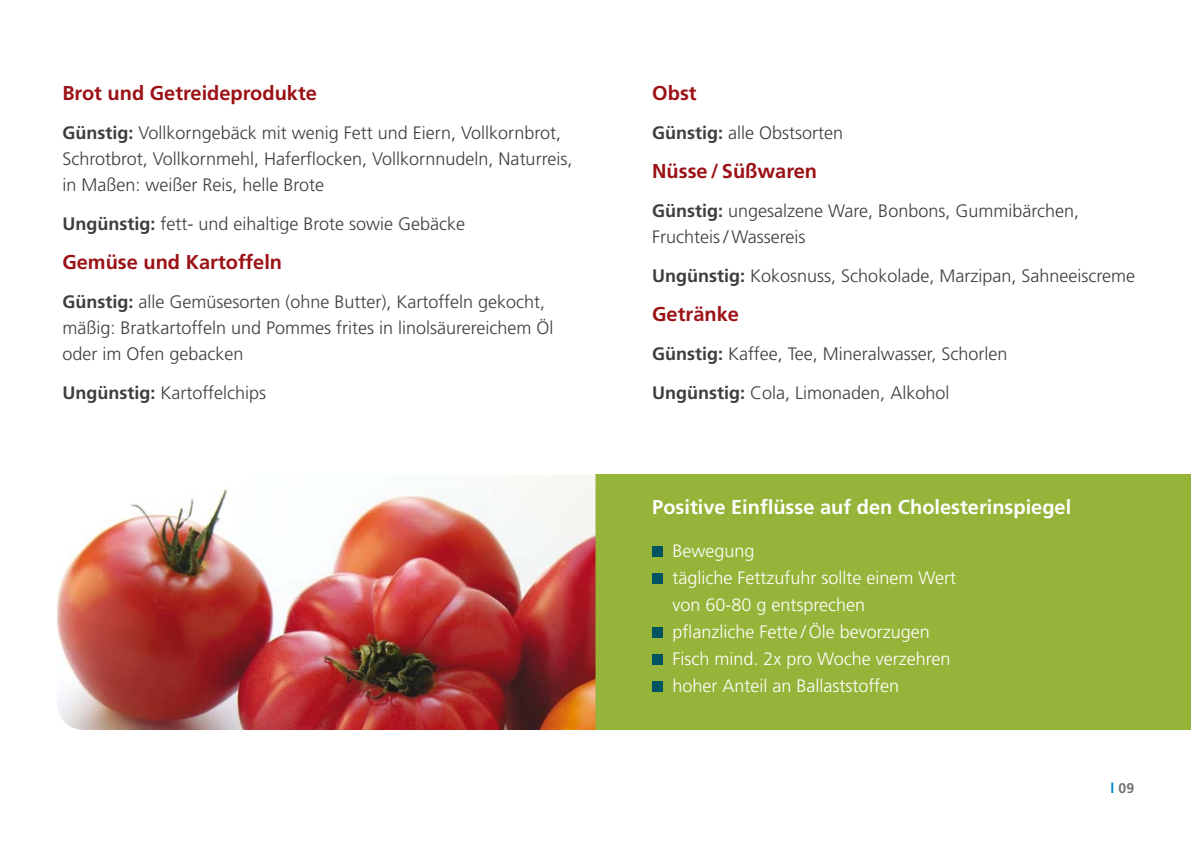
<style>
.page{position:relative;width:1191px;height:842px;background:#fff}
.page>*{position:absolute;margin:0;border:0;box-sizing:border-box;transform-origin:0 0}
.t1{font:700 20px "Frutiger LT";color:#9b1115}
.t2{font:700 20px "Frutiger LT";color:#fff}
.t3{font:300 18px/26px "Frutiger LT";color:#3e3d40}
.t4{font:300 18px/27px "Frutiger LT";color:#fff}
.t5{font:700 14px "Frutiger LT";color:#707172}
.s1{font-weight:700}
.s2{color:#0088c9}
</style>
<div class="page">
<div style="left:595px;top:475px;width:596px;height:255px;background:#96b439"></div>
<div style="left:652px;top:547px;width:10px;height:10px;background:#005361"></div>
<div style="left:652px;top:574px;width:10px;height:10px;background:#005361"></div>
<div style="left:652px;top:628px;width:10px;height:10px;background:#005361"></div>
<div style="left:652px;top:655px;width:10px;height:10px;background:#005361"></div>
<div style="left:652px;top:682px;width:10px;height:10px;background:#005361"></div>
<img style="left:57px;top:475px;width:538px;height:255px">
<p class="t1" style="left:62px;top:81px;width:256px">Brot und Getreideprodukte</p>
<p class="t3" style="left:62px;top:120px;width:511px"><span class="s1">Günstig:</span> Vollkorngebäck mit wenig Fett und Eiern, Vollkornbrot,<br>Schrotbrot, Vollkornmehl, Haferflocken, Vollkornnudeln, Naturreis, in Maßen: weißer Reis, helle Brote</p>
<p class="t3" style="left:62px;top:211px;width:404px"><span class="s1">Ungünstig:</span> fett- und eihaltige Brote sowie Gebäcke</p>
<p class="t1" style="left:62px;top:250px;width:221px">Gemüse und Kartoffeln</p>
<p class="t3" style="left:62px;top:289px;width:493px"><span class="s1">Günstig:</span> alle Gemüsesorten (ohne Butter), Kartoffeln gekocht, mäßig: Bratkartoffeln und Pommes frites in linolsäurereichem Öl oder im Ofen gebacken</p>
<p class="t3" style="left:62px;top:380px;width:205px"><span class="s1">Ungünstig:</span> Kartoffelchips</p>
<p class="t1" style="left:652px;top:81px;width:46px">Obst</p>
<p class="t3" style="left:652px;top:120px;width:192px"><span class="s1">Günstig:</span> alle Obstsorten</p>
<p class="t1" style="left:652px;top:159px;width:166px">Nüsse / Süßwaren</p>
<p class="t3" style="left:652px;top:198px;width:428px"><span class="s1">Günstig:</span> ungesalzene Ware, Bonbons, Gummibärchen,<br>Fruchteis / Wassereis</p>
<p class="t3" style="left:652px;top:263px;width:484px"><span class="s1">Ungünstig:</span> Kokosnuss, Schokolade, Marzipan, Sahneeiscreme</p>
<p class="t1" style="left:652px;top:302px;width:88px">Getränke</p>
<p class="t3" style="left:652px;top:335px;width:357px;line-height:39px"><span class="s1">Günstig:</span> Kaffee, Tee, Mineralwasser, Schorlen<br><span class="s1">Ungünstig:</span> Cola, Limonaden, Alkohol</p>
<p class="t2" style="left:652px;top:495px;width:420px">Positive Einflüsse auf den Cholesterinspiegel</p>
<p class="t4" style="left:672px;top:537px;width:285px">Bewegung<br>tägliche Fettzufuhr sollte einem Wert von 60-80 g entsprechen<br>pflanzliche Fette / Öle bevorzugen<br>Fisch mind. 2x pro Woche verzehren hoher Anteil an Ballaststoffen</p>
<p class="t5" style="left:1110px;top:780px;width:25px"><span class="s2">l</span> 09</p>
</div>
